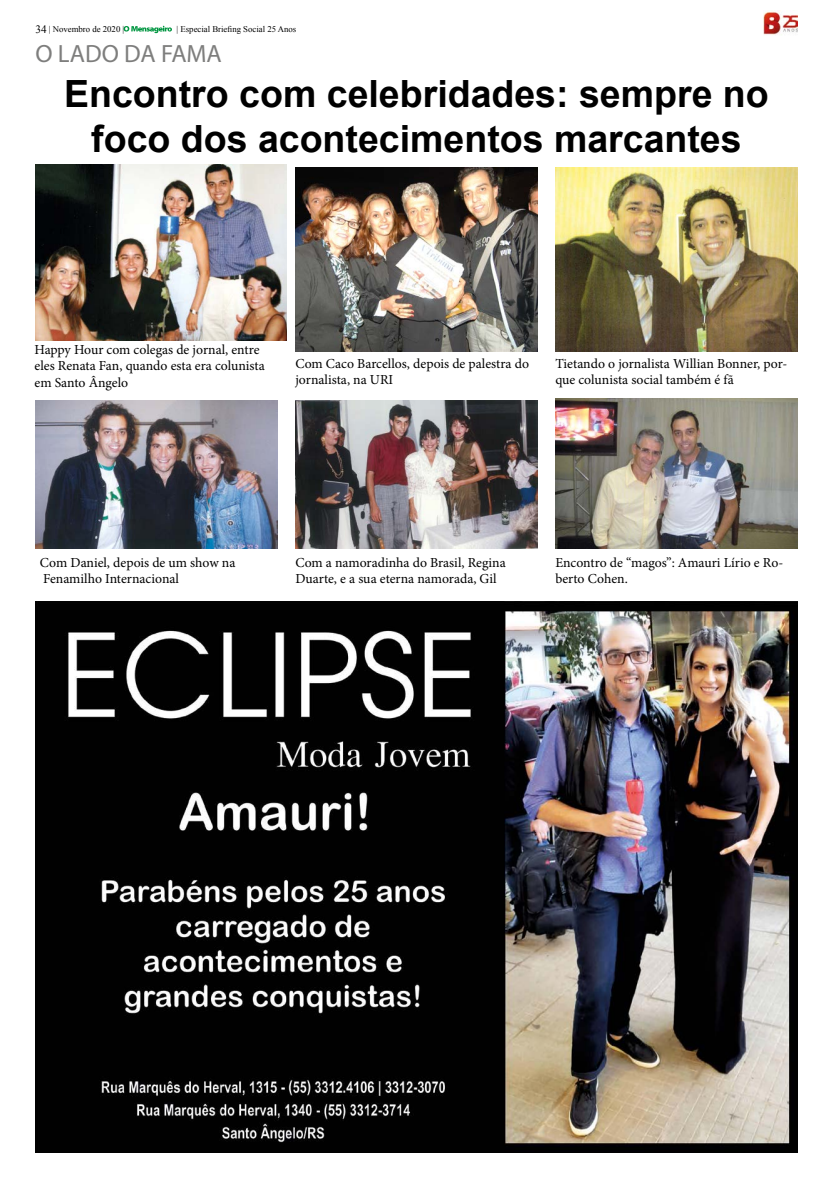
<style>
.page{position:relative;width:833px;height:1188px;background:#fff}
.page>*{position:absolute;margin:0;border:0;box-sizing:border-box;transform-origin:0 0}
.t1{font:700 37.5px/45px "Arial";color:#000;text-align:center}
.t2{font:25px "Myriad Pro";letter-spacing:-.005em;color:#7e7e7d}
.t3{font:13.75px/16.5px "Minion Pro";color:#000}
.t4{font:8.75px "Times New Roman";color:#000}
.s1{font-size:11.25px}
</style>
<div class="page">
<svg style="left:123px;top:26px;width:49px;height:7px"></svg>
<img style="left:763px;top:10px;width:34px;height:25px">
<img style="left:35px;top:601px;width:762px;height:551px">
<img style="left:555px;top:167px;width:242px;height:184px">
<img style="left:295px;top:167px;width:242px;height:184px">
<img style="left:35px;top:164px;width:251px;height:176px">
<img style="left:35px;top:400px;width:243px;height:148px">
<img style="left:295px;top:400px;width:242px;height:148px">
<img style="left:555px;top:399px;width:242px;height:149px">
<p class="t4" style="left:35px;top:23px;width:90px"><span class="s1">34</span> | Novembro de 2020 |</p>
<p class="t4" style="left:177px;top:23px;width:121px">| Especial Briefing Social 25 Anos</p>
<h2 class="t2" style="left:35px;top:38px;width:188px">O LADO DA FAMA</h2>
<h1 class="t1" style="left:64px;top:72px;width:706px">Encontro com celebridades: sempre no foco dos acontecimentos marcantes</h1>
<p class="t3" style="left:35px;top:341px;width:232px">Happy Hour com colegas de jornal, entre eles Renata Fan, quando esta era colunista em Santo Ângelo</p>
<p class="t3" style="left:295px;top:355px;width:235px">Com Caco Barcellos, depois de palestra do jornalista, na URI</p>
<p class="t3" style="left:555px;top:355px;width:233px">Tietando o jornalista Willian Bonner, por&shy;que colunista social também é fã</p>
<p class="t3" style="left:40px;top:554px;width:197px">Com Daniel, depois de um show na<br>Fenamilho Internacional</p>
<p class="t3" style="left:295px;top:554px;width:212px">Com a namoradinha do Brasil, Regina<br>Duarte, e a sua eterna namorada, Gil</p>
<p class="t3" style="left:555px;top:554px;width:229px">Encontro de “magos”: Amauri Lírio e Ro&shy;berto Cohen.</p>
</div>
